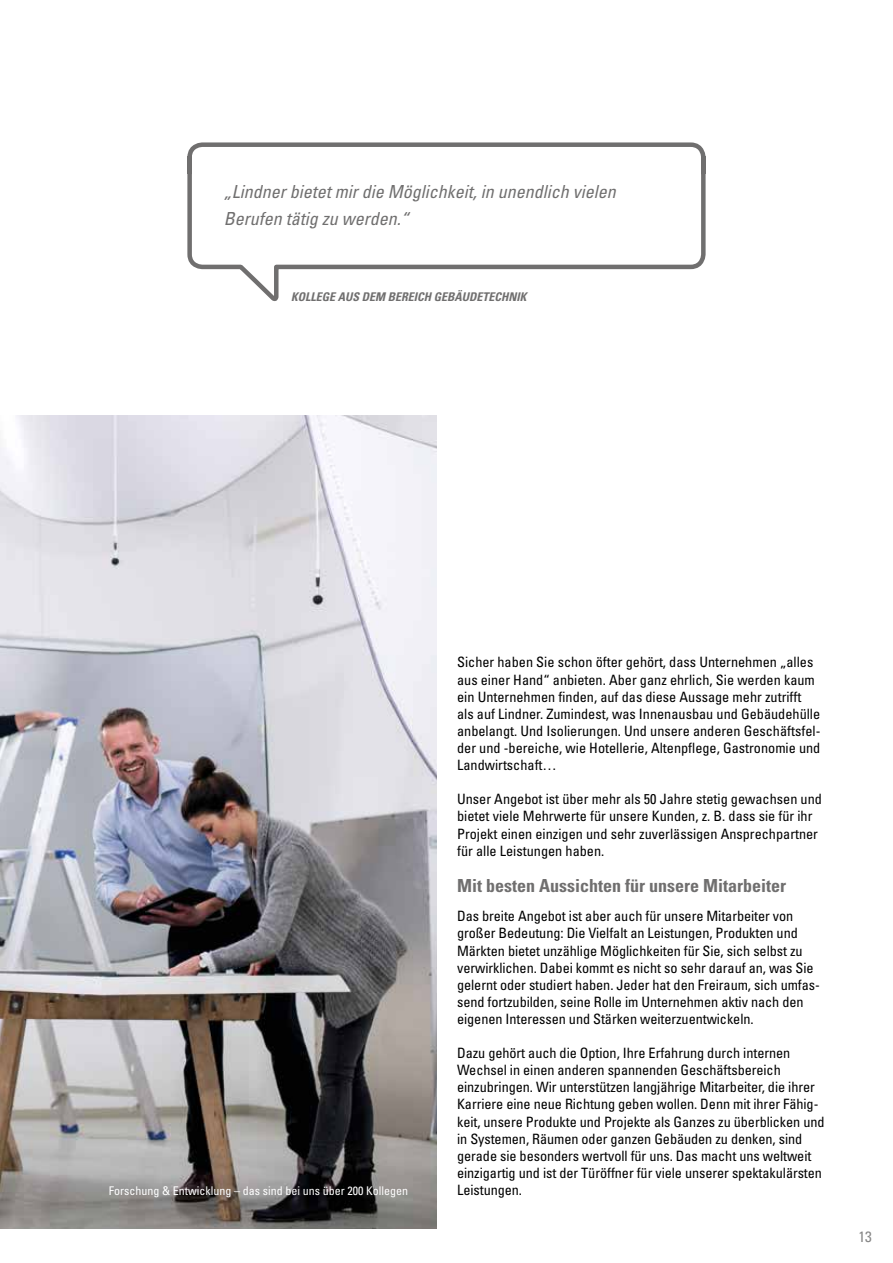
<style>
.page{position:relative;width:893px;height:1263px;background:#fff}
.page>*{position:absolute;margin:0;border:0;box-sizing:border-box;transform-origin:0 0}
.t1{font:italic condensed 18px/27px "Univers LT";color:#706f6f}
.t2{font:700 condensed 18px "Univers LT";color:#706f6f}
.t3{font:condensed 15px "Univers LT";color:#878787}
.t4{font:condensed 14.25px/17.1px "Univers LT";letter-spacing:-.005em;color:#000}
.t5{font:condensed 12px "Univers LT";color:#fff}
.t6{font:italic 700 condensed 12px "Univers LT";color:#706f6f}
</style>
<div class="page">
<img style="left:0;top:415px;width:436px;height:814px">
<svg style="left:187px;top:142px;width:519px;height:159px"></svg>
<p class="t1" style="left:224px;top:177px;width:393px">„Lindner bietet mir die Möglichkeit, in unendlich vielen<br>Berufen tätig zu werden.“</p>
<p class="t6" style="left:291px;top:289px;width:237px">KOLLEGE AUS DEM BEREICH GEBÄUDETECHNIK</p>
<p class="t5" style="left:109px;top:1183px;width:301px">Forschung &amp; Entwicklung – das sind bei uns über 200 Kollegen</p>
<p class="t4" style="left:457px;top:654px;width:365px">Sicher haben Sie schon öfter gehört, dass Unternehmen „alles aus einer Hand“ anbieten. Aber ganz ehrlich, Sie werden kaum ein Unternehmen finden, auf das diese Aussage mehr zutrifft als auf Lindner. Zumindest, was Innenausbau und Gebäudehülle anbelangt. Und Isolierungen. Und unsere anderen Geschäftsfel&shy;der und -bereiche, wie Hotellerie, Altenpflege, Gastronomie und Landwirtschaft…</p>
<p class="t4" style="left:457px;top:790px;width:366px">Unser Angebot ist über mehr als 50 Jahre stetig gewachsen und bietet viele Mehrwerte für unsere Kunden, z. B. dass sie für ihr Projekt einen einzigen und sehr zuverlässigen Ansprechpartner für alle Leistungen haben.</p>
<p class="t2" style="left:457px;top:875px;width:330px">Mit besten Aussichten für unsere Mitarbeiter</p>
<p class="t4" style="left:457px;top:907px;width:364px">Das breite Angebot ist aber auch für unsere Mitarbeiter von großer Bedeutung: Die Vielfalt an Leistungen, Produkten und Märkten bietet unzählige Möglichkeiten für Sie, sich selbst zu verwirklichen. Dabei kommt es nicht so sehr darauf an, was Sie gelernt oder studiert haben. Jeder hat den Freiraum, sich umfas&shy;send fortzubilden, seine Rolle im Unternehmen aktiv nach den eigenen Interessen und Stärken weiterzuentwickeln.</p>
<p class="t4" style="left:457px;top:1044px;width:369px">Dazu gehört auch die Option, Ihre Erfahrung durch internen Wechsel in einen anderen spannenden Geschäftsbereich einzubringen. Wir unterstützen langjährige Mitarbeiter, die ihrer Karriere eine neue Richtung geben wollen. Denn mit ihrer Fähig&shy;keit, unsere Produkte und Projekte als Ganzes zu überblicken und in Systemen, Räumen oder ganzen Gebäuden zu denken, sind gerade sie besonders wertvoll für uns. Das macht uns weltweit einzigartig und ist der Türöffner für viele unserer spektakulärsten Leistungen.</p>
<p class="t3" style="left:858px;top:1227px;width:15px">13</p>
</div>
